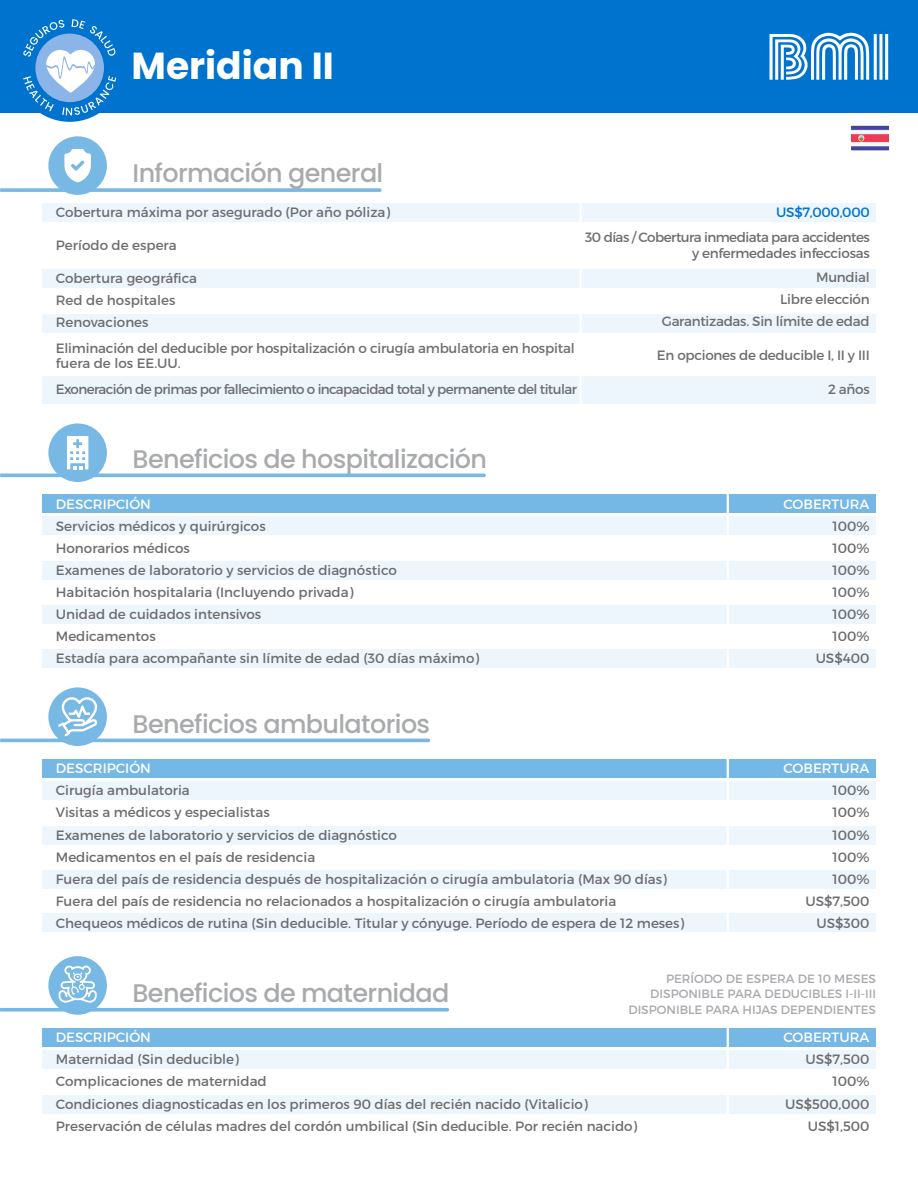
<style>
.page{position:relative;width:918px;height:1188px;background:#fff}
.page>*{position:absolute;margin:0;border:0;box-sizing:border-box;transform-origin:0 0}
.t1{font:700 37.65px "Poppins";color:#fff}
.t2{font:500 25.5px "Poppins";letter-spacing:-.025em;color:#a8aaac}
.t3{font:13.5px/22px "Montserrat";color:#6c6d70}
.t4{font:13.5px/22.2px "Montserrat";letter-spacing:-.02em;color:#6d6e71}
.t5{font:13.5px/22.2px "Montserrat";color:#6d6e71}
.t6{font:13.5px "Montserrat";letter-spacing:-.045em;color:#6d6e71}
.t7{font:13.5px/15.3px "Montserrat";letter-spacing:-.04em;color:#6d6e71;text-align:right}
.t8{font:13.5px "Montserrat";color:#fff}
.t9{font:13.5px "Montserrat";letter-spacing:-.02em;color:#0073ce}
.t10{font:12px/15.3px "Montserrat";color:#a8a9ad;text-align:right}
</style>
<div class="page">
<div style="left:0;top:0;width:918px;height:112px;background:#0073ce"></div>
<div style="left:42px;top:561px;width:834px;height:19px;background:#edf6fc"></div>
<div style="left:42px;top:605px;width:834px;height:19px;background:#edf6fc"></div>
<div style="left:42px;top:649px;width:834px;height:19px;background:#edf6fc"></div>
<div style="left:42px;top:517px;width:834px;height:18px;background:#edf6fc"></div>
<div style="left:42px;top:494px;width:834px;height:19px;background:#75b7e5"></div>
<hr style="left:727px;top:490px;width:2px;height:187px;background:#fff">
<div style="left:42px;top:826px;width:834px;height:19px;background:#edf6fc"></div>
<div style="left:42px;top:781px;width:834px;height:19px;background:#edf6fc"></div>
<div style="left:42px;top:759px;width:834px;height:19px;background:#75b7e5"></div>
<div style="left:42px;top:1095px;width:834px;height:19px;background:#edf6fc"></div>
<div style="left:42px;top:1050px;width:834px;height:19px;background:#edf6fc"></div>
<div style="left:42px;top:1028px;width:834px;height:19px;background:#75b7e5"></div>
<hr style="left:727px;top:1024px;width:2px;height:137px;background:#fff">
<div style="left:42px;top:870px;width:834px;height:19px;background:#edf6fc"></div>
<div style="left:42px;top:913px;width:834px;height:19px;background:#edf6fc"></div>
<img style="left:852px;top:125px;width:37px;height:26px">
<div style="left:42px;top:203px;width:834px;height:19px;background:#edf6fc"></div>
<div style="left:42px;top:376px;width:834px;height:28px;background:#edf6fc"></div>
<div style="left:42px;top:269px;width:834px;height:19px;background:#edf6fc"></div>
<div style="left:42px;top:314px;width:834px;height:18px;background:#edf6fc"></div>
<hr style="left:580px;top:203px;width:2px;height:251px;background:#fff">
<svg style="left:0;top:188px;width:381px;height:4px"></svg>
<div style="left:48px;top:136px;width:59px;height:59px;background:#78b8e5;border-radius:50%"></div>
<svg style="left:64px;top:149px;width:27px;height:33px"></svg>
<div style="left:48px;top:423px;width:59px;height:59px;background:#78b8e5;border-radius:50%"></div>
<svg style="left:0;top:436px;width:486px;height:41px"></svg>
<hr style="left:727px;top:755px;width:2px;height:181px;background:#fff">
<div style="left:48px;top:687px;width:59px;height:59px;background:#78b8e5;border-radius:50%"></div>
<svg style="left:0;top:697px;width:430px;height:45px"></svg>
<div style="left:48px;top:956px;width:59px;height:59px;background:#78b8e5;border-radius:50%"></div>
<svg style="left:0;top:966px;width:449px;height:46px"></svg>
<div style="left:16px;top:14px;width:108px;height:108px;background:#0073ce;border-radius:50%"></div>
<svg style="left:23px;top:19px;width:93px;height:96px"></svg>
<svg style="left:769px;top:33px;width:100px;height:47px"></svg>
<hr style="left:885px;top:34px;width:3px;height:46px;background:#fff">
<hr style="left:879px;top:34px;width:3px;height:46px;background:#fff">
<hr style="left:874px;top:34px;width:3px;height:46px;background:#fff">
<h1 class="t1" style="left:132px;top:44px;width:204px">Meridian II</h1>
<h2 class="t2" style="left:133px;top:158px;width:252px">Información general</h2>
<p class="t5" style="left:56px;top:201px;width:336px">Cobertura máxima por asegurado (Por año póliza)</p>
<p class="t5" style="left:56px;top:234px;width:122px">Período de espera</p>
<p class="t5" style="left:56px;top:267px;width:143px">Cobertura geográfica<br>Red de hospitales<br>Renovaciones</p>
<p class="t4" style="left:56px;top:340px;width:520px;line-height:15.3px">Eliminación del deducible por hospitalización o cirugía ambulatoria en hospital fuera de los EE.UU.</p>
<p class="t6" style="left:56px;top:381px;width:523px">Exoneración de primas por fallecimiento o incapacidad total y permanente del titular</p>
<p class="t9" style="left:776px;top:203px;width:95px">US$7,000,000</p>
<p class="t7" style="left:585px;top:230px;width:286px">30 días / Cobertura inmediata para accidentes y enfermedades infecciosas</p>
<p class="t4" style="left:662px;top:266px;width:209px;text-align:right">Mundial<br>Libre elección<br>Garantizadas. Sin límite de edad</p>
<p class="t4" style="left:657px;top:344px;width:214px">En opciones de deducible I, II y III</p>
<p class="t4" style="left:828px;top:378px;width:43px">2 años</p>
<h2 class="t2" style="left:133px;top:444px;width:356px">Beneficios de hospitalización</h2>
<p class="t8" style="left:56px;top:496px;width:97px">DESCRIPCIÓN</p>
<p class="t8" style="left:783px;top:496px;width:88px">COBERTURA</p>
<p class="t3" style="left:56px;top:515px;width:425px">Servicios médicos y quirúrgicos<br>Honorarios médicos<br>Examenes de laboratorio y servicios de diagnóstico<br>Habitación hospitalaria (Incluyendo privada)<br>Unidad de cuidados intensivos<br>Medicamentos<br>Estadía para acompañante sin límite de edad (30 días máximo)</p>
<p class="t3" style="left:816px;top:515px;width:55px;text-align:right">100%<br>100%<br>100%<br>100%<br>100%<br>100%<br>US$400</p>
<h2 class="t2" style="left:133px;top:709px;width:299px">Beneficios ambulatorios</h2>
<p class="t8" style="left:56px;top:760px;width:97px">DESCRIPCIÓN</p>
<p class="t8" style="left:783px;top:760px;width:88px">COBERTURA</p>
<p class="t3" style="left:56px;top:780px;width:630px">Cirugía ambulatoria<br>Visitas a médicos y especialistas<br>Examenes de laboratorio y servicios de diagnóstico<br>Medicamentos en el país de residencia<br>Fuera del país de residencia después de hospitalización o cirugía ambulatoria (Max 90 días)<br>Fuera del país de residencia no relacionados a hospitalización o cirugía ambulatoria Chequeos médicos de rutina (Sin deducible. Titular y cónyuge. Período de espera de 12 meses)</p>
<p class="t3" style="left:805px;top:780px;width:66px;text-align:right">100%<br>100%<br>100%<br>100%<br>100%<br>US$7,500<br>US$300</p>
<h2 class="t2" style="left:133px;top:978px;width:318px">Beneficios de maternidad</h2>
<p class="t10" style="left:628px;top:971px;width:249px">PERÍODO DE ESPERA DE 10 MESES<br>DISPONIBLE PARA DEDUCIBLES I-II-III<br>DISPONIBLE PARA HIJAS DEPENDIENTES</p>
<p class="t8" style="left:56px;top:1029px;width:97px">DESCRIPCIÓN</p>
<p class="t8" style="left:783px;top:1029px;width:88px">COBERTURA</p>
<p class="t3" style="left:56px;top:1048px;width:583px">Maternidad (Sin deducible)<br>Complicaciones de maternidad<br>Condiciones diagnosticadas en los primeros 90 días del recién nacido (Vitalicio)<br>Preservación de células madres del cordón umbilical (Sin deducible. Por recién nacido)</p>
<p class="t3" style="left:785px;top:1048px;width:86px;text-align:right">US$7,500<br>100%<br>US$500,000<br>US$1,500</p>
</div>
